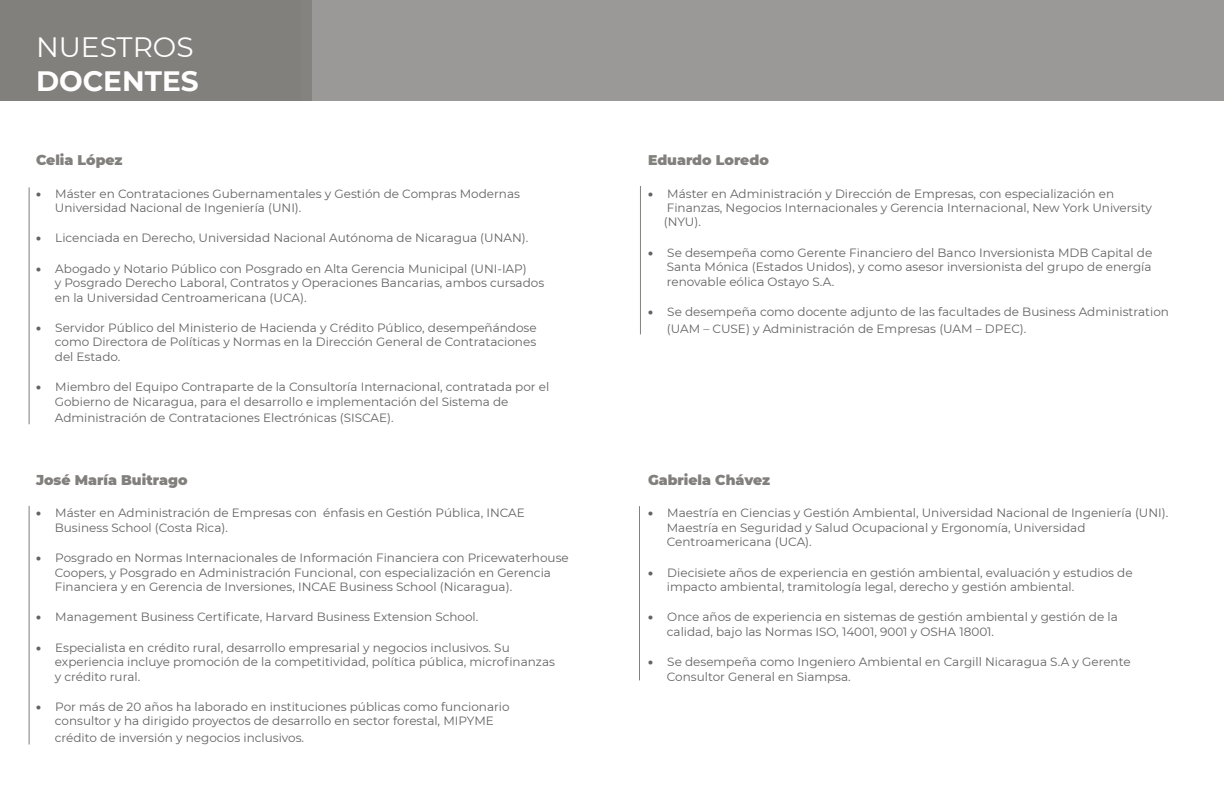
<style>
.page{position:relative;width:1224px;height:792px;background:#fff}
.page>*{position:absolute;margin:0;border:0;box-sizing:border-box;transform-origin:0 0}
.t1{font:28px "Montserrat";color:#fff}
.t2{font:700 28px "Montserrat";color:#fff}
.t3{font:900 14px "Montserrat";color:#82807d}
.t4{font:12px/14.4px "Montserrat";color:#636363}
.s1{font-weight:900}
</style>
<div class="page">
<div style="left:0;top:0;width:300px;height:100px;background:#82807d"></div>
<div style="left:300px;top:0;width:924px;height:100px;background:#9b9997"></div>
<hr style="left:640px;top:186px;width:1px;height:148px;background:#82807d">
<hr style="left:29px;top:187px;width:1px;height:237px;background:#82807d">
<hr style="left:29px;top:506px;width:1px;height:239px;background:#82807d">
<hr style="left:639px;top:506px;width:1px;height:174px;background:#82807d">
<h1 class="t1" style="left:36px;top:28px;width:159px">NUESTROS</h1>
<h1 class="t2" style="left:36px;top:61px;width:164px">DOCENTES</h1>
<p class="t3" style="left:36px;top:149px;width:88px">Celia López</p>
<p class="t4" style="left:55px;top:186px;width:467px;text-indent:-19px"><span class="s1">•</span> Máster en Contrataciones Gubernamentales y Gestión de Compras Modernas<br>Universidad Nacional de Ingeniería (UNI).</p>
<p class="t4" style="left:36px;top:230px;width:494px"><span class="s1">•</span> Licenciada en Derecho, Universidad Nacional Autónoma de Nicaragua (UNAN).</p>
<p class="t4" style="left:55px;top:261px;width:491px;text-indent:-19px"><span class="s1">•</span> Abogado y Notario Público con Posgrado en Alta Gerencia Municipal (UNI-IAP)<br>y Posgrado Derecho Laboral, Contratos y Operaciones Bancarias, ambos cursados en la Universidad Centroamericana (UCA).</p>
<p class="t4" style="left:55px;top:320px;width:483px;text-align:justify;text-indent:-19px"><span class="s1">•</span> Servidor Público del Ministerio de Hacienda y Crédito Público, desempeñándose como Directora de Políticas y Normas en la Dirección General de Contrataciones del Estado.</p>
<p class="t4" style="left:55px;top:379px;width:496px;text-indent:-19px"><span class="s1">•</span> Miembro del Equipo Contraparte de la Consultoría Internacional, contratada por el<br>Gobierno de Nicaragua, para el desarrollo e implementación del Sistema de</p>
<p class="t4" style="left:55px;top:410px;width:340px">Administración de Contrataciones Electrónicas (SISCAE).</p>
<p class="t3" style="left:36px;top:469px;width:153px">José María Buitrago</p>
<p class="t4" style="left:55px;top:506px;width:471px;text-indent:-19px"><span class="s1">•</span> Máster en Administración de Empresas con énfasis en Gestión Pública, INCAE<br>Business School (Costa Rica).</p>
<p class="t4" style="left:55px;top:550px;width:515px;text-indent:-19px"><span class="s1">•</span> Posgrado en Normas Internacionales de Información Financiera con Pricewaterhouse<br>Coopers, y Posgrado en Administración Funcional, con especialización en Gerencia<br>Financiera y en Gerencia de Inversiones, INCAE Business School (Nicaragua).</p>
<p class="t4" style="left:36px;top:610px;width:444px"><span class="s1">•</span> Management Business Certificate, Harvard Business Extension School.</p>
<p class="t4" style="left:55px;top:640px;width:502px;text-indent:-19px"><span class="s1">•</span> Especialista en crédito rural, desarrollo empresarial y negocios inclusivos. Su experiencia incluye promoción de la competitividad, política pública, microfinanzas y crédito rural.</p>
<p class="t4" style="left:36px;top:699px;width:475px;text-align:center"><span class="s1">•</span> Por más de 20 años ha laborado en instituciones públicas como funcionario consultor y ha dirigido proyectos de desarrollo en sector forestal, MIPYME</p>
<p class="t4" style="left:55px;top:730px;width:251px">crédito de inversión y negocios inclusivos.</p>
<p class="t3" style="left:648px;top:149px;width:122px">Eduardo Loredo</p>
<p class="t4" style="left:664px;top:186px;width:490px;text-indent:-16px"><span class="s1">•</span> Máster en Administración y Dirección de Empresas, con especialización en<br>Finanzas, Negocios Internacionales y Gerencia Internacional, New York University (NYU).</p>
<p class="t4" style="left:667px;top:245px;width:487px;text-align:justify;text-indent:-19px"><span class="s1">•</span> Se desempeña como Gerente Financiero del Banco Inversionista MDB Capital de Santa Mónica (Estados Unidos), y como asesor inversionista del grupo de energía renovable eólica Ostayo S.A.</p>
<p class="t4" style="left:667px;top:303px;width:504px;line-height:16.8px;text-indent:-19px"><span class="s1">•</span> Se desempeña como docente adjunto de las facultades de Business Administration (UAM – CUSE) y Administración de Empresas (UAM – DPEC).</p>
<p class="t3" style="left:648px;top:469px;width:124px">Gabriela Chávez</p>
<p class="t4" style="left:667px;top:506px;width:503px;text-indent:-19px"><span class="s1">•</span> Maestría en Ciencias y Gestión Ambiental, Universidad Nacional de Ingeniería (UNI).<br>Maestría en Seguridad y Salud Ocupacional y Ergonomía, Universidad<br>Centroamericana (UCA).</p>
<p class="t4" style="left:667px;top:565px;width:467px;text-indent:-19px"><span class="s1">•</span> Diecisiete años de experiencia en gestión ambiental, evaluación y estudios de impacto ambiental, tramitología legal, derecho y gestión ambiental.</p>
<p class="t4" style="left:667px;top:610px;width:452px;text-indent:-19px"><span class="s1">•</span> Once años de experiencia en sistemas de gestión ambiental y gestión de la calidad, bajo las Normas ISO, 14001, 9001 y OSHA 18001.</p>
<p class="t4" style="left:667px;top:654px;width:465px;text-indent:-19px"><span class="s1">•</span> Se desempeña como Ingeniero Ambiental en Cargill Nicaragua S.A y Gerente<br>Consultor General en Siampsa.</p>
</div>
